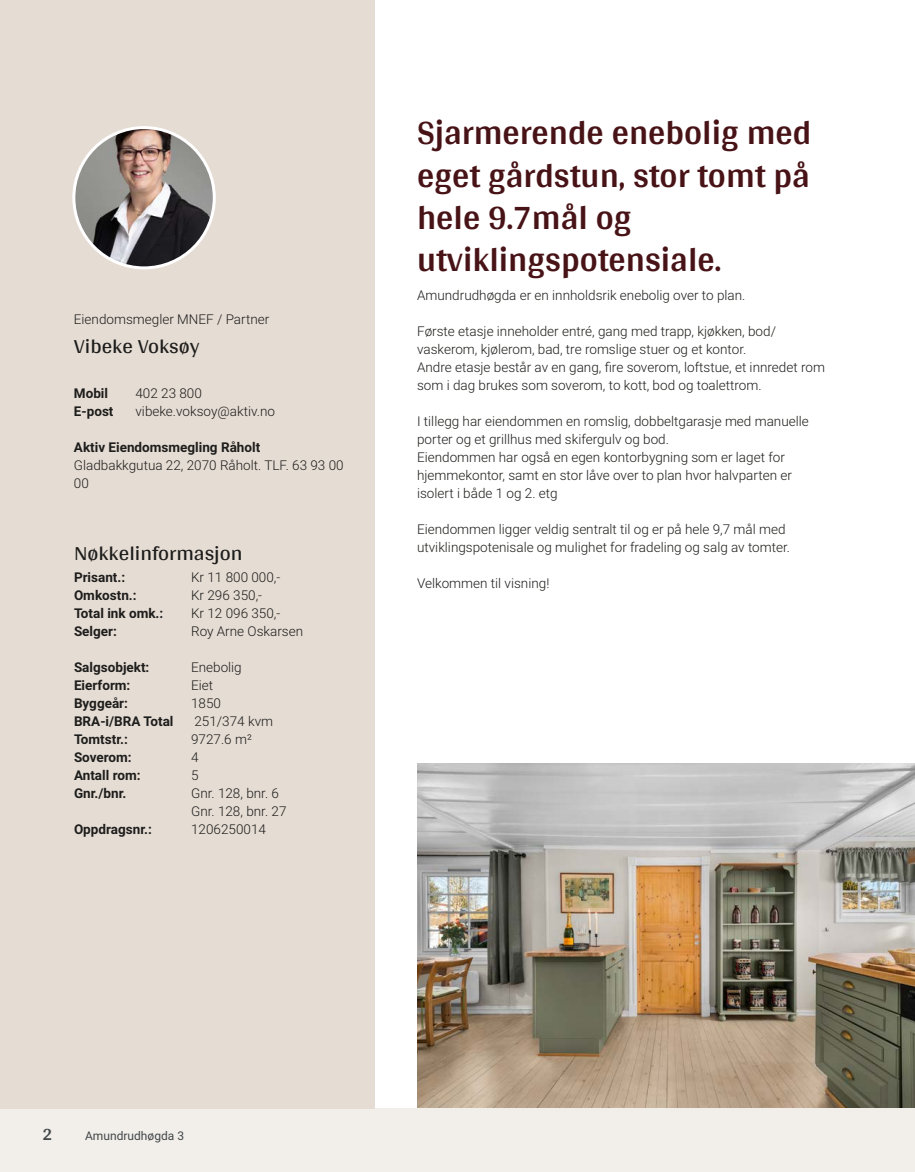
<style>
.page{position:relative;width:915px;height:1172px;background:#fff}
.page>*{position:absolute;margin:0;border:0;box-sizing:border-box;transform-origin:0 0}
.t1{font:700 36px/42px "Arya";color:#481317;scale:.95 1}
.t2{font:21px "Arya";color:#1d1d1b}
.t3{font:700 18px "Arya";color:#414749}
.t4{font:300 13.5px/18px "Roboto Vitec";color:#1d1d1b}
.t5{font:700 13.5px "Roboto Vitec";color:#1d1d1b}
.t6{font:12px "Roboto Vitec";color:#414749}
</style>
<div class="page">
<div style="left:0;top:1108px;width:914px;height:64px;background:#f2eeea"></div>
<div style="left:0;top:0;width:374px;height:1108px;background:#e5dcd4"></div>
<img style="left:74px;top:128px;width:140px;height:140px;border-radius:70px">
<div style="left:72px;top:126px;width:144px;height:143px;border:3px solid #fff;border-radius:50%"></div>
<img style="left:417px;top:764px;width:497px;height:344px">
<p class="t4" style="left:74px;top:309px;width:197px">Eiendomsmegler MNEF / Partner</p>
<h2 class="t2" style="left:74px;top:333px;width:127px">Vibeke Voksøy</h2>
<p class="t5" style="left:74px;top:384px;width:36px">Mobil</p>
<p class="t4" style="left:135px;top:384px;width:68px">402 23 800</p>
<p class="t5" style="left:74px;top:402px;width:41px">E‑post</p>
<p class="t4" style="left:135px;top:402px;width:141px">vibeke.voksoy@aktiv.no</p>
<p class="t5" style="left:74px;top:438px;width:188px">Aktiv Eiendomsmegling Råholt</p>
<p class="t4" style="left:74px;top:456px;width:271px">Gladbakkgutua 22, 2070 Råholt. TLF. 63 93 00<br>00</p>
<h2 class="t2" style="left:74px;top:541px;width:170px">Nøkkelinformasjon</h2>
<p class="t5" style="left:74px;top:568px;width:53px">Prisant.:</p>
<p class="t4" style="left:191px;top:568px;width:91px">Kr 11 800 000,‑</p>
<p class="t5" style="left:74px;top:586px;width:64px">Omkostn.:</p>
<p class="t4" style="left:191px;top:586px;width:72px">Kr 296 350,‑</p>
<p class="t5" style="left:74px;top:604px;width:91px">Total ink omk.:</p>
<p class="t4" style="left:191px;top:604px;width:91px">Kr 12 096 350,‑</p>
<p class="t5" style="left:74px;top:622px;width:44px">Selger:</p>
<p class="t4" style="left:191px;top:622px;width:113px">Roy Arne Oskarsen</p>
<p class="t5" style="left:74px;top:658px;width:77px">Salgsobjekt:</p>
<p class="t4" style="left:191px;top:658px;width:52px">Enebolig</p>
<p class="t5" style="left:74px;top:676px;width:58px">Eierform:</p>
<p class="t4" style="left:191px;top:676px;width:24px">Eiet</p>
<p class="t5" style="left:74px;top:694px;width:55px">Byggeår:</p>
<p class="t4" style="left:191px;top:694px;width:31px">1850</p>
<p class="t5" style="left:74px;top:712px;width:101px">BRA‑i/ BRA Total</p>
<p class="t4" style="left:194px;top:712px;width:80px">251/ 374 kvm</p>
<p class="t5" style="left:74px;top:730px;width:55px">Tomtstr.:</p>
<p class="t4" style="left:191px;top:730px;width:62px">9727.6 m²</p>
<p class="t5" style="left:74px;top:748px;width:59px">Soverom:</p>
<p class="t4" style="left:191px;top:748px;width:9px">4</p>
<p class="t5" style="left:74px;top:766px;width:68px">Antall rom:</p>
<p class="t4" style="left:191px;top:766px;width:9px">5</p>
<p class="t5" style="left:74px;top:784px;width:54px">Gnr./ bnr.</p>
<p class="t4" style="left:191px;top:784px;width:97px">Gnr. 128, bnr. 6<br>Gnr. 128, bnr. 27</p>
<p class="t5" style="left:74px;top:820px;width:79px">Oppdragsnr.:</p>
<p class="t4" style="left:191px;top:820px;width:76px">1206250014</p>
<h1 class="t1" style="left:417px;top:111px;width:416px">Sjarmerende enebolig med eget gårdstun, stor tomt på hele 9.7mål og utviklingspotensiale.</h1>
<p class="t4" style="left:417px;top:286px;width:330px">Amundrudhøgda er en innholdsrik enebolig over to plan.</p>
<p class="t4" style="left:417px;top:322px;width:409px">Første etasje inneholder entré, gang med trapp, kjøkken, bod/ vaskerom, kjølerom, bad, tre romslige stuer og et kontor.<br>Andre etasje består av en gang, fire soverom, loftstue, et innredet rom som i dag brukes som soverom, to kott, bod og toalettrom.</p>
<p class="t4" style="left:417px;top:412px;width:393px">I tillegg har eiendommen en romslig, dobbeltgarasje med manuelle porter og et grillhus med skifergulv og bod.<br>Eiendommen har også en egen kontorbygning som er laget for hjemmekontor, samt en stor låve over to plan hvor halvparten er isolert i både 1 og 2. etg</p>
<p class="t4" style="left:417px;top:520px;width:374px">Eiendommen ligger veldig sentralt til og er på hele 9,7 mål med utviklingspotenisale og mulighet for fradeling og salg av tomter.</p>
<p class="t4" style="left:417px;top:574px;width:134px">Velkommen til visning!</p>
<h3 class="t3" style="left:43px;top:1123px;width:11px">2</h3>
<p class="t6" style="left:85px;top:1127px;width:100px">Amundrudhøgda 3</p>
</div>
